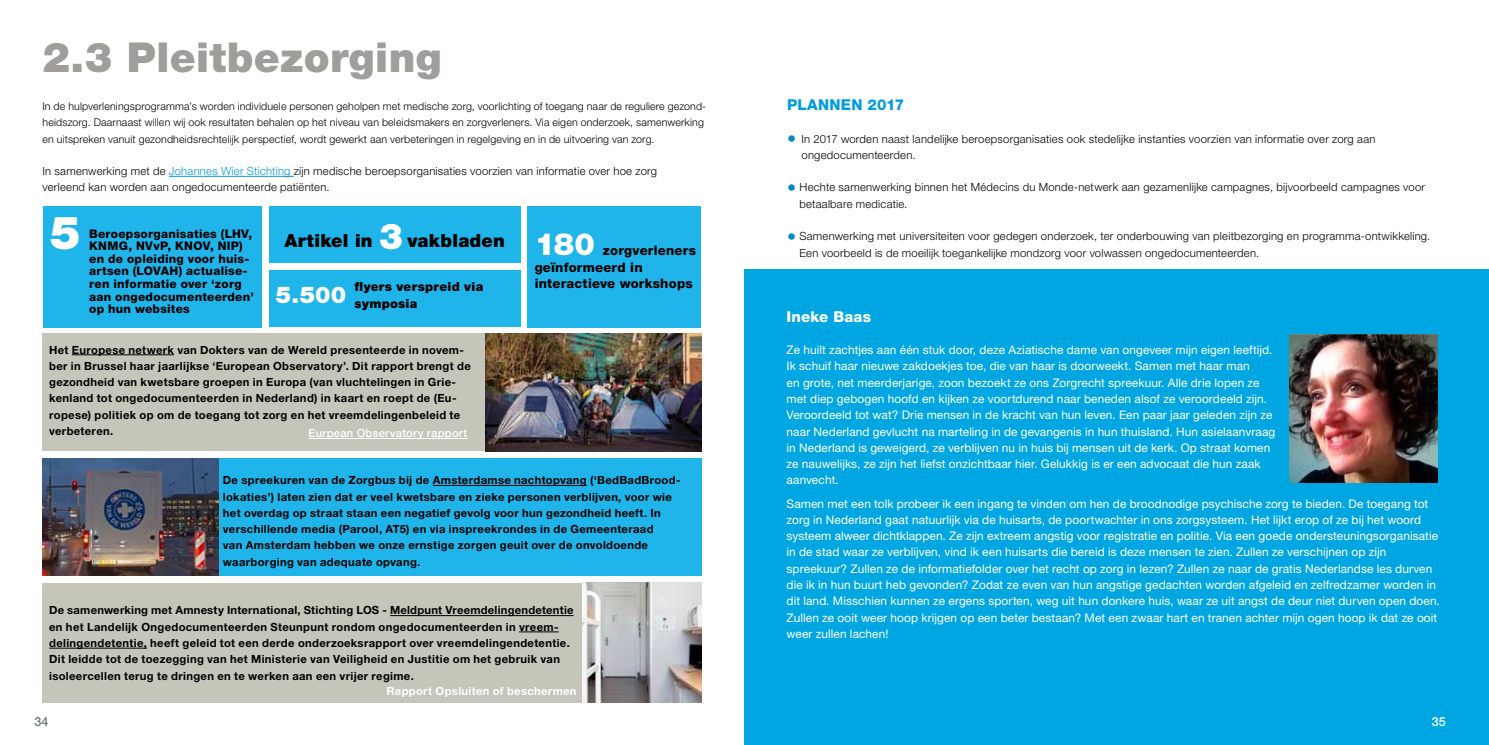
<style>
.page{position:relative;width:1489px;height:745px;background:#fff}
.page>*{position:absolute;margin:0;border:0;box-sizing:border-box;transform-origin:0 0}
.t1{font:900 45.62px "Helvetica Neue LT Std";color:#fff}
.t2{font:900 41.25px "Helvetica Neue LT Std";letter-spacing:.01em;color:#9f9e9a}
.t3{font:900 23.12px "Helvetica Neue LT Std";color:#fff}
.t4{font:900 18.12px "Helvetica Neue LT Std";letter-spacing:.01em;color:#000}
.t5{font:800 15px "Helvetica Neue LT Std";letter-spacing:.02em;color:#009cde}
.t6{font:800 15px "Helvetica Neue LT Std";letter-spacing:.015em;color:#fff}
.t7{font:800 13.12px/16.2px "Helvetica Neue LT Std";letter-spacing:.015em;color:#000}
.t8{font:900 12.5px/16.2px "Helvetica Neue LT Std";letter-spacing:.02em;color:#000}
.t9{font:500 12.5px "Helvetica Neue LT Std";color:#6c7577}
.t10{font:500 12.5px "Helvetica Neue LT Std";color:#fff}
.t11{font:11.88px/16.2px "Helvetica Neue LT Std";letter-spacing:.005em;color:#fff}
.t12{font:800 11.88px/12.5px "Helvetica Neue LT Std";letter-spacing:.02em;color:#000}
.t13{font:700 11.25px/16.2px "Helvetica Neue LT Std";letter-spacing:.03em;color:#000}
.t14{font:300 11.25px/16.2px "Helvetica Neue LT Std";letter-spacing:.02em;color:#000}
.t15{font:700 11.25px "Helvetica Neue LT Std";letter-spacing:.03em;color:#fff}
.t16{font:500 11.25px "Helvetica Neue LT Std";letter-spacing:.025em;color:#fff}
.t17{font:300 10.62px/16.2px "Helvetica Neue LT Std";letter-spacing:.015em;color:#000}
.s1{color:#009cde}
.s2{font-size:35.62px;color:#fff}
.s3{font-size:30.62px;color:#fff}
.s4{font-size:18.12px;color:#0089c3}
</style>
<div class="page">
<div style="left:43px;top:582px;width:658px;height:120px;background:#c6c5ba"></div>
<hr style="left:390px;top:615px;width:183px;height:1px;background:#000">
<hr style="left:519px;top:631px;width:39px;height:1px;background:#000">
<hr style="left:49px;top:647px;width:98px;height:1px;background:#000">
<div style="left:49px;top:458px;width:653px;height:117px;background:#20b5ea"></div>
<div style="left:43px;top:333px;width:658px;height:118px;background:#c6c5ba"></div>
<img style="left:583px;top:582px;width:118px;height:120px">
<hr style="left:169px;top:176px;width:125px;height:1px;background:#009cde">
<img style="left:485px;top:333px;width:217px;height:118px">
<hr style="left:308px;top:438px;width:159px;height:1px;background:#fff">
<img style="left:43px;top:458px;width:175px;height:117px">
<div style="left:43px;top:206px;width:219px;height:121px;background:#20b5ea"></div>
<div style="left:269px;top:270px;width:251px;height:56px;background:#20b5ea"></div>
<div style="left:269px;top:206px;width:251px;height:57px;background:#20b5ea"></div>
<div style="left:527px;top:206px;width:174px;height:121px;background:#20b5ea"></div>
<hr style="left:72px;top:354px;width:102px;height:1px;background:#000">
<hr style="left:433px;top:485px;width:154px;height:1px;background:#000">
<div style="left:744px;top:270px;width:744px;height:474px;background:#00a6e2"></div>
<img style="left:1289px;top:334px;width:148px;height:148px">
<h2 class="t2" style="left:43px;top:33px;width:401px">2.3 Pleitbezorging</h2>
<p class="t17" style="left:43px;top:98px;width:665px">In de hulpverleningsprogramma’s worden individuele personen geholpen met medische zorg, voorlichting of toegang naar de reguliere gezond&shy;heidszorg. Daarnaast willen wij ook resultaten behalen op het niveau van beleidsmakers en zorgverleners. Via eigen onderzoek, samenwerking en uitspreken vanuit gezondheidsrechtelijk perspectief, wordt gewerkt aan verbeteringen in regelgeving en in de uitvoering van zorg.</p>
<p class="t14" style="left:43px;top:163px;width:616px">In samenwerking met de <span class="s1">Johannes Wier Stichting</span> zijn medische beroepsorganisaties voorzien van informatie over hoe zorg verleend kan worden aan ongedocumenteerde patiënten.</p>
<h1 class="t1" style="left:50px;top:205px;width:32px">5</h1>
<p class="t12" style="left:89px;top:227px;width:166px">Beroepsorganisaties (LHV,<br>KNMG, NVvP, KNOV, NIP) en de opleiding voor huis&shy;artsen (LOVAH) actualise&shy;ren informatie over ‘zorg aan ongedocumenteerden’ op hun websites</p>
<h3 class="t4" style="left:284px;top:229px;width:312px">Artikel in <span class="s2">3</span> vakbladen <span class="s3">180</span></h3>
<p class="t7" style="left:534px;top:242px;width:163px;text-indent:68px">zorgverleners geïnformeerd in interactieve workshops</p>
<h3 class="t3" style="left:276px;top:280px;width:72px">5.500</h3>
<p class="t8" style="left:354px;top:278px;width:130px">flyers verspreid via symposia</p>
<p class="t13" style="left:49px;top:341px;width:423px">Het Europese netwerk van Dokters van de Wereld presenteerde in novem&shy;ber in Brussel haar jaarlijkse ‘European Observatory’. Dit rapport brengt de gezondheid van kwetsbare groepen in Europa (van vluchtelingen in Grie&shy;kenland tot ongedocumenteerden in Nederland) in kaart en roept de (Eu&shy;ropese) politiek op om de toegang tot zorg en het vreemdelingenbeleid te verbeteren.</p>
<p class="t16" style="left:308px;top:426px;width:160px">Eurpean Observatory rapport</p>
<p class="t13" style="left:223px;top:471px;width:459px">De spreekuren van de Zorgbus bij de Amsterdamse nachtopvang (‘BedBadBrood&shy;lokaties’) laten zien dat er veel kwetsbare en zieke personen verblijven, voor wie het overdag op straat staan een negatief gevolg voor hun gezondheid heeft. In verschillende media (Parool, AT5) en via inspreekrondes in de Gemeenteraad<br>van Amsterdam hebben we onze ernstige zorgen geuit over de onvoldoende waarborging van adequate opvang.</p>
<p class="t13" style="left:49px;top:601px;width:526px">De samenwerking met Amnesty International, Stichting LOS - Meldpunt Vreemdelingendetentie en het Landelijk Ongedocumenteerden Steunpunt rondom ongedocumenteerden in vreem&shy;delingendetentie, heeft geleid tot een derde onderzoeksrapport over vreemdelingendetentie.<br>Dit leidde tot de toezegging van het Ministerie van Veiligheid en Justitie om het gebruik van isoleercellen terug te dringen en te werken aan een vrijer regime.</p>
<p class="t9" style="left:35px;top:713px;width:16px">34</p>
<p class="t15" style="left:386px;top:683px;width:192px">Rapport Opsluiten of beschermen</p>
<p class="t5" style="left:787px;top:96px;width:119px">PLANNEN 2017</p>
<p class="t14" style="left:801px;top:130px;width:575px;text-indent:-14px"><span class="s4">•</span> In 2017 worden naast landelijke beroepsorganisaties ook stedelijke instanties voorzien van informatie over zorg aan ongedocumenteerden.</p>
<p class="t14" style="left:799px;top:179px;width:627px;text-indent:-12px"><span class="s4">•</span> Hechte samenwerking binnen het Médecins du Monde-netwerk aan gezamenlijke campagnes, bijvoorbeeld campagnes voor betaalbare medicatie.</p>
<p class="t14" style="left:799px;top:228px;width:632px;text-indent:-12px"><span class="s4">•</span> Samenwerking met universiteiten voor gedegen onderzoek, ter onderbouwing van pleitbezorging en programma-ontwikkeling.<br>Een voorbeeld is de moeilijk toegankelijke mondzorg voor volwassen ongedocumenteerden.</p>
<p class="t6" style="left:786px;top:307px;width:86px">Ineke Baas</p>
<p class="t11" style="left:786px;top:341px;width:490px">Ze huilt zachtjes aan één stuk door, deze Aziatische dame van ongeveer mijn eigen leeftijd.<br>Ik schuif haar nieuwe zakdoekjes toe, die van haar is doorweekt. Samen met haar man<br>en grote, net meerderjarige, zoon bezoekt ze ons Zorgrecht spreekuur. Alle drie lopen ze met diep gebogen hoofd en kijken ze voortdurend naar beneden alsof ze veroordeeld zijn.<br>Veroordeeld tot wat? Drie mensen in de kracht van hun leven. Een paar jaar geleden zijn ze naar Nederland gevlucht na marteling in de gevangenis in hun thuisland. Hun asielaanvraag in Nederland is geweigerd, ze verblijven nu in huis bij mensen uit de kerk. Op straat komen ze nauwelijks, ze zijn het liefst onzichtbaar hier. Gelukkig is er een advocaat die hun zaak aanvecht.</p>
<p class="t11" style="left:786px;top:495px;width:654px">Samen met een tolk probeer ik een ingang te vinden om hen de broodnodige psychische zorg te bieden. De toegang tot zorg in Nederland gaat natuurlijk via de huisarts, de poortwachter in ons zorgsysteem. Het lijkt erop of ze bij het woord systeem alweer dichtklappen. Ze zijn extreem angstig voor registratie en politie. Via een goede ondersteuningsorganisatie in de stad waar ze verblijven, vind ik een huisarts die bereid is deze mensen te zien. Zullen ze verschijnen op zijn spreekuur? Zullen ze de informatiefolder over het recht op zorg in lezen? Zullen ze naar de gratis Nederlandse les durven die ik in hun buurt heb gevonden? Zodat ze even van hun angstige gedachten worden afgeleid en zelfredzamer worden in dit land. Misschien kunnen ze ergens sporten, weg uit hun donkere huis, waar ze uit angst de deur niet durven open doen.<br>Zullen ze ooit weer hoop krijgen op een beter bestaan? Met een zwaar hart en tranen achter mijn ogen hoop ik dat ze ooit weer zullen lachen!</p>
<p class="t10" style="left:1431px;top:713px;width:16px">35</p>
</div>
